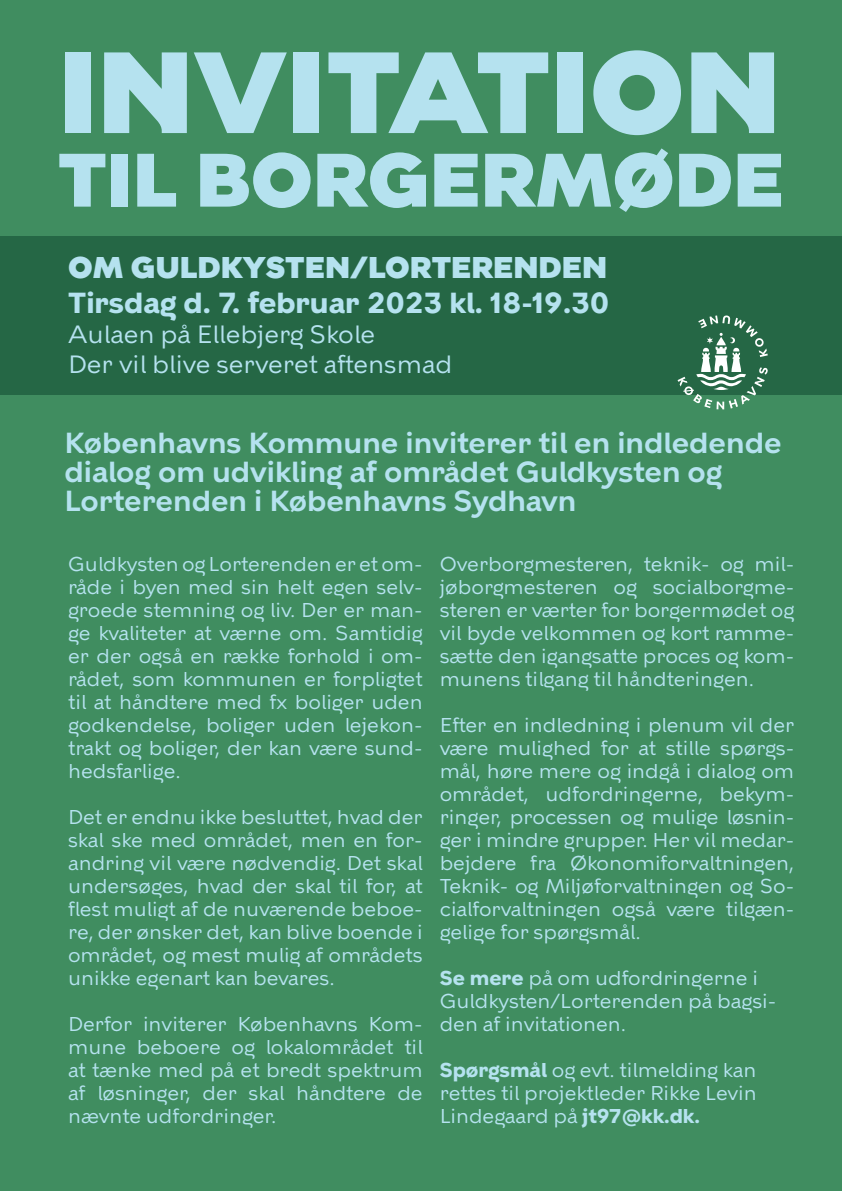
<style>
.page{position:relative;width:842px;height:1191px;background:#408d60}
.page>*{position:absolute;margin:0;border:0;box-sizing:border-box;transform-origin:0 0}
.t1{font:900 115.2px "KBH";color:#b5e2ef}
.t2{font:900 75.5px "KBH";color:#b5e2ef}
.t3{font:900 30px "KBH";color:#b5e2ef}
.t4{font:600 29px/29px "KBH";color:#b5e2ef}
.t5{font:700 29px "KBH";color:#b5e2ef}
.t6{font:25px "KBH";color:#b5e2ef}
.t7{font:20px/23px "KBH";color:#b5e2ef;text-align:justify}
.s1{font-weight:700}
</style>
<div class="page">
<div style="left:0;top:236px;width:842px;height:159px;background:#256745"></div>
<svg style="left:677px;top:315px;width:91px;height:94px"></svg>
<p class="t1" style="left:58px;top:24px;width:725px">INVITATION</p>
<p class="t2" style="left:58px;top:135px;width:728px">TIL BORGERMØDE</p>
<p class="t3" style="left:68px;top:249px;width:541px">OM GULDKYSTEN/LORTERENDEN</p>
<p class="t5" style="left:68px;top:285px;width:543px">Tirsdag d. 7. februar 2023 kl. 18-19.30</p>
<p class="t6" style="left:68px;top:318px;width:309px">Aulaen på Ellebjerg Skole</p>
<p class="t6" style="left:68px;top:348px;width:386px">Der vil blive serveret aftensmad</p>
<p class="t4" style="left:64px;top:428px;width:719px">Københavns Kommune inviterer til en indledende dialog om udvikling af området Guldkysten og</p>
<p class="t4" style="left:64px;top:486px;width:514px">Lorterenden i Københavns Sydhavn</p>
<p class="t7" style="left:68px;top:552px;width:356px">Guldkysten og Lorterenden er et om&shy;råde i byen med sin helt egen selv&shy;groede stemning og liv. Der er man&shy;ge kvaliteter at værne om. Samtidig er der også en række forhold i om&shy;rådet, som kommunen er forpligtet til at håndtere med fx boliger uden godkendelse, boliger uden lejekon&shy;trakt og boliger, der kan være sund&shy;hedsfarlige.</p>
<p class="t7" style="left:68px;top:805px;width:356px">Det er endnu ikke besluttet, hvad der skal ske med området, men en for&shy;andring vil være nødvendig. Det skal undersøges, hvad der skal til for, at flest muligt af de nuværende beboe&shy;re, der ønsker det, kan blive boende i området, og mest mulig af områdets unikke egenart kan bevares.</p>
<p class="t7" style="left:68px;top:1012px;width:356px">Derfor inviterer Københavns Kom&shy;mune beboere og lokalområdet til at tænke med på et bredt spektrum af løsninger, der skal håndtere de nævnte udfordringer.</p>
<p class="t7" style="left:440px;top:552px;width:356px">Overborgmesteren, teknik- og mil&shy;jøborgmesteren og socialborgme&shy;steren er værter for borgermødet og vil byde velkommen og kort ramme&shy;sætte den igangsatte proces og kom&shy;munens tilgang til håndteringen.</p>
<p class="t7" style="left:440px;top:713px;width:356px">Efter en indledning i plenum vil der være mulighed for at stille spørgs&shy;mål, høre mere og indgå i dialog om området, udfordringerne, bekym&shy;ringer, processen og mulige løsnin&shy;ger i mindre grupper. Her vil medar&shy;bejdere fra Økonomiforvaltningen, Teknik- og Miljøforvaltningen og So&shy;cialforvaltningen også være tilgæn&shy;gelige for spørgsmål.</p>
<p class="t7" style="left:440px;top:966px;width:338px;text-align:left"><span class="s1">Se mere</span> på om udfordringerne i<br>Guldkysten/Lorterenden på bagsi&shy;den af invitationen.</p>
<p class="t7" style="left:440px;top:1058px;width:319px"><span class="s1">Spørgsmål</span> og evt. tilmelding kan rettes til projektleder Rikke Levin Lindegaard på <span class="s1">jt97@kk.dk.</span></p>
</div>
